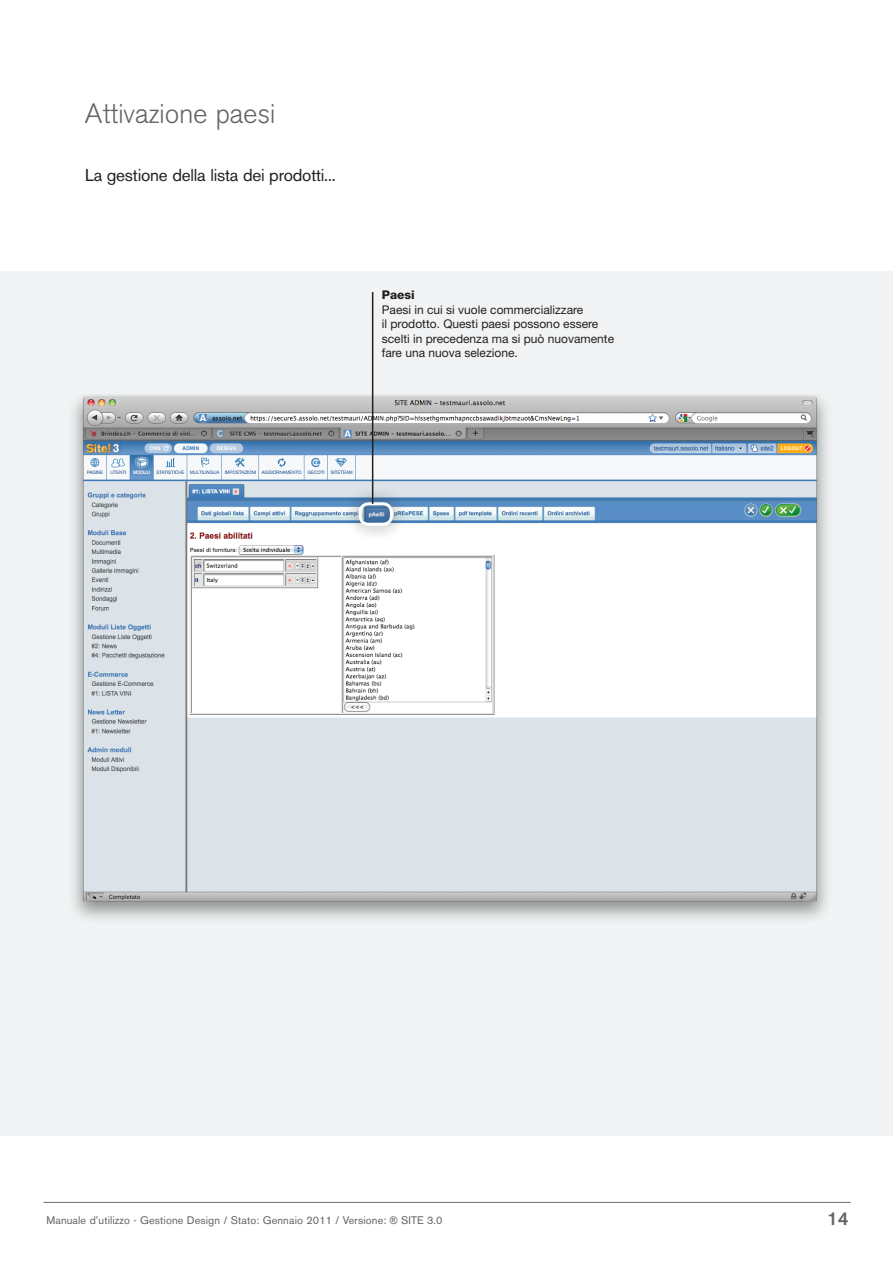
<style>
.page{position:relative;width:893px;height:1263px;background:#fff}
.page>*{position:absolute;margin:0;border:0;box-sizing:border-box;transform-origin:0 0}
.t1{font:300 27px "AK11";color:#636366}
.t2{font:500 18px "AK11";color:#636366}
.t3{font:16.5px "AK11";color:#231f20}
.t4{font:12px/14.4px "Helvetica Neue LT";color:#231f20}
.t5{font:800 12px "Helvetica Neue LT";color:#231f20}
.t6{font:10.5px "AK11";letter-spacing:.025em;color:#636366}
.s1{font-family:"Arial"}
</style>
<div class="page">
<div style="left:0;top:271px;width:893px;height:864px;background:#f2f3f4"></div>
<hr style="left:44px;top:1202px;width:807px;height:1px;background:#6c6d70">
<img style="left:73px;top:394px;width:754px;height:525px">
<div style="left:344px;top:487px;width:62px;height:52px;background:#231f20;opacity:.87"></div>
<div style="left:359px;top:502px;width:34px;height:24px;border:3px solid #fff;border-radius:9px"></div>
<hr style="left:372px;top:292px;width:1px;height:212px;background:#231f20">
<h1 class="t1" style="left:85px;top:98px;width:192px">Attivazione paesi</h1>
<h3 class="t3" style="left:85px;top:165px;width:252px">La gestione della lista dei prodotti...</h3>
<p class="t5" style="left:382px;top:288px;width:34px">Paesi</p>
<p class="t4" style="left:382px;top:302px;width:234px">Paesi in cui si vuole commercializzare<br>il prodotto. Questi paesi possono essere scelti in precedenza ma si può nuovamente fare una nuova selezione.</p>
<p class="t6" style="left:47px;top:1214px;width:397px">Manuale d’utilizzo - Gestione Design / Stato: Gennaio 2011 / Versione: <span class="s1">®</span> SITE 3.0</p>
<h2 class="t2" style="left:827px;top:1208px;width:22px">14</h2>
</div>
